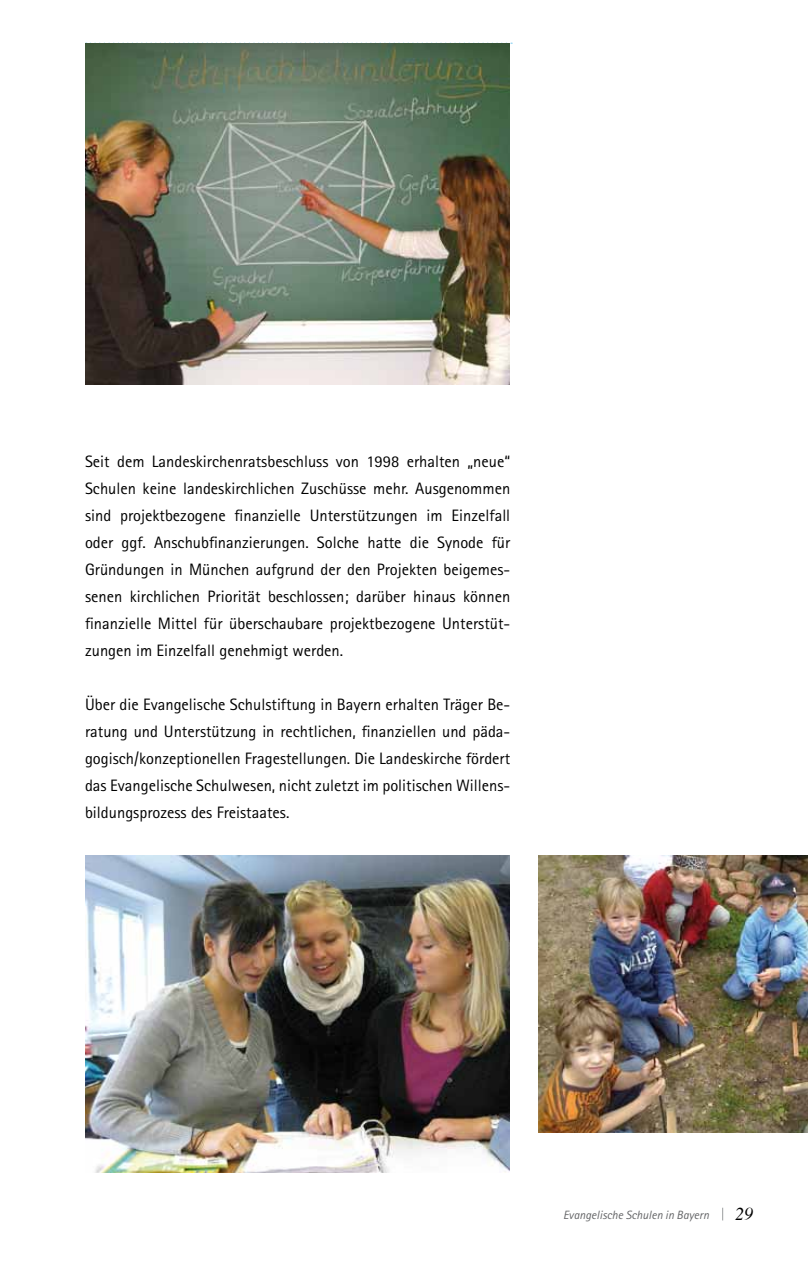
<style>
.page{position:relative;width:808px;height:1263px;background:#fff}
.page>*{position:absolute;margin:0;border:0;box-sizing:border-box;transform-origin:0 0}
.t1{font:italic 18px "Times";color:#000}
.t2{font:16.5px/27px "Rotis Sans Serif Pro";color:#000;text-align:justify}
.t3{font:italic 12px "Rotis Sans Serif";color:#646567}
</style>
<div class="page">
<svg style="left:722px;top:1208px;width:1px;height:12px"></svg>
<img style="left:86px;top:43px;width:423px;height:341px">
<img style="left:86px;top:855px;width:423px;height:318px">
<img style="left:539px;top:855px;width:269px;height:277px">
<p class="t2" style="left:85px;top:448px;width:427px">Seit dem Landeskirchenratsbeschluss von 1998 erhalten „neue“ Schulen keine landeskirchlichen Zuschüsse mehr. Ausgenommen sind projektbezogene finanzielle Unterstützungen im Einzelfall oder ggf. Anschubfinanzierungen. Solche hatte die Synode für Gründungen in München aufgrund der den Projekten beigemes&shy;senen kirchlichen Priorität beschlossen; darüber hinaus können finanzielle Mittel für überschaubare projektbezogene Unterstüt&shy;zungen im Einzelfall genehmigt werden.</p>
<p class="t2" style="left:85px;top:691px;width:427px">Über die Evangelische Schulstiftung in Bayern erhalten Träger Be&shy;ratung und Unterstützung in rechtlichen, finanziellen und päda&shy;gogisch/konzeptionellen Fragestellungen. Die Landeskirche fördert das Evangelische Schulwesen, nicht zuletzt im politischen Willens&shy;bildungsprozess des Freistaates.</p>
<p class="t3" style="left:563px;top:1208px;width:147px">Evangelische Schulen in Bayern</p>
<p class="t1" style="left:735px;top:1198px;width:19px">29</p>
</div>
